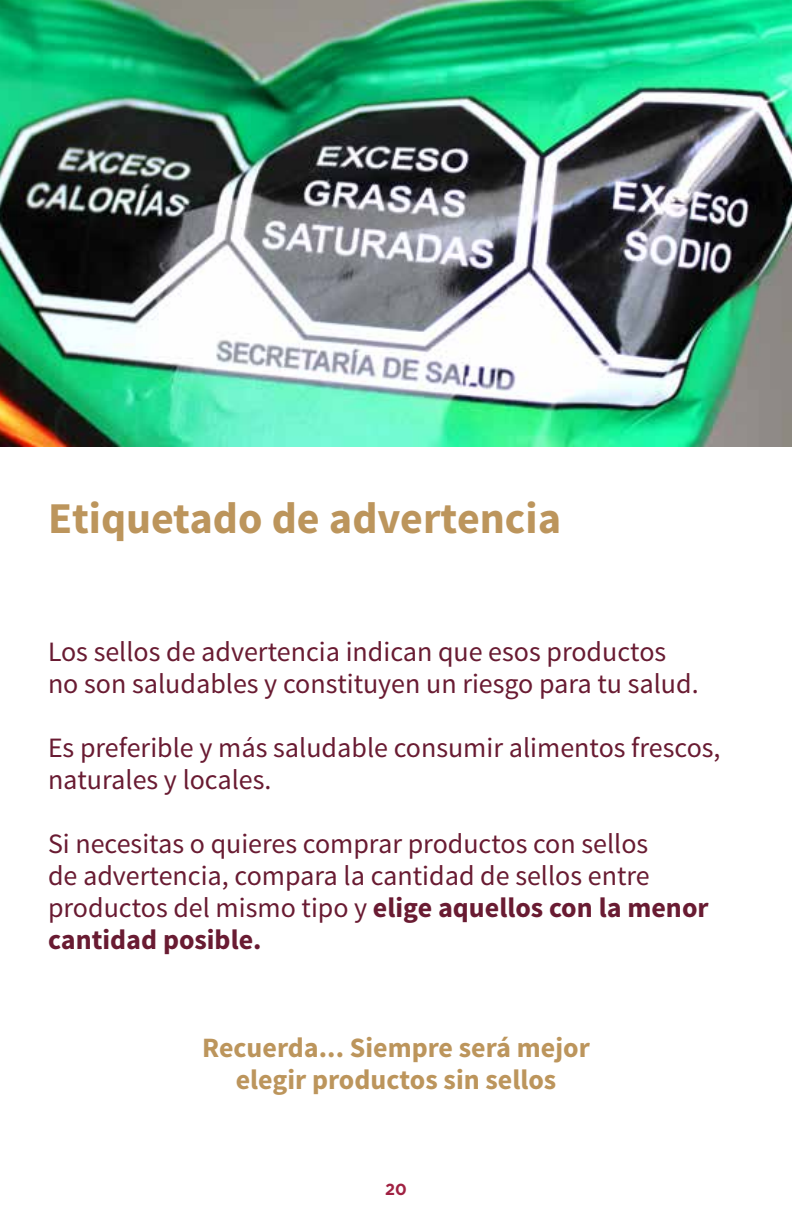
<style>
.page{position:relative;width:792px;height:1224px;background:#fff}
.page>*{position:absolute;margin:0;border:0;box-sizing:border-box;transform-origin:0 0}
.t1{font:700 44px "Source Sans Pro";color:#bc955c}
.t2{font:28px/32px "Source Sans Pro";color:#691b32}
.t3{font:700 28px/32px "Source Sans Pro";color:#bc955c;text-align:center}
.t4{font:700 16px "Gotham";color:#a02142}
.s1{font-weight:700}
</style>
<div class="page">
<img style="left:0;top:0;width:792px;height:447px">
<h1 class="t1" style="left:48px;top:491px;width:515px">Etiquetado de advertencia</h1>
<p class="t2" style="left:48px;top:637px;width:652px">Los sellos de advertencia indican que esos productos no son saludables y constituyen un riesgo para tu salud.</p>
<p class="t2" style="left:48px;top:733px;width:674px">Es preferible y más saludable consumir alimentos frescos, naturales y locales.</p>
<p class="t2" style="left:48px;top:829px;width:662px">Si necesitas o quieres comprar productos con sellos<br>de advertencia, compara la cantidad de sellos entre productos del mismo tipo y <span class="s1">elige aquellos con la menor cantidad posible.</span></p>
<p class="t3" style="left:202px;top:1033px;width:389px">Recuerda... Siempre será mejor elegir productos sin sellos</p>
<p class="t4" style="left:385px;top:1179px;width:23px">20</p>
</div>
